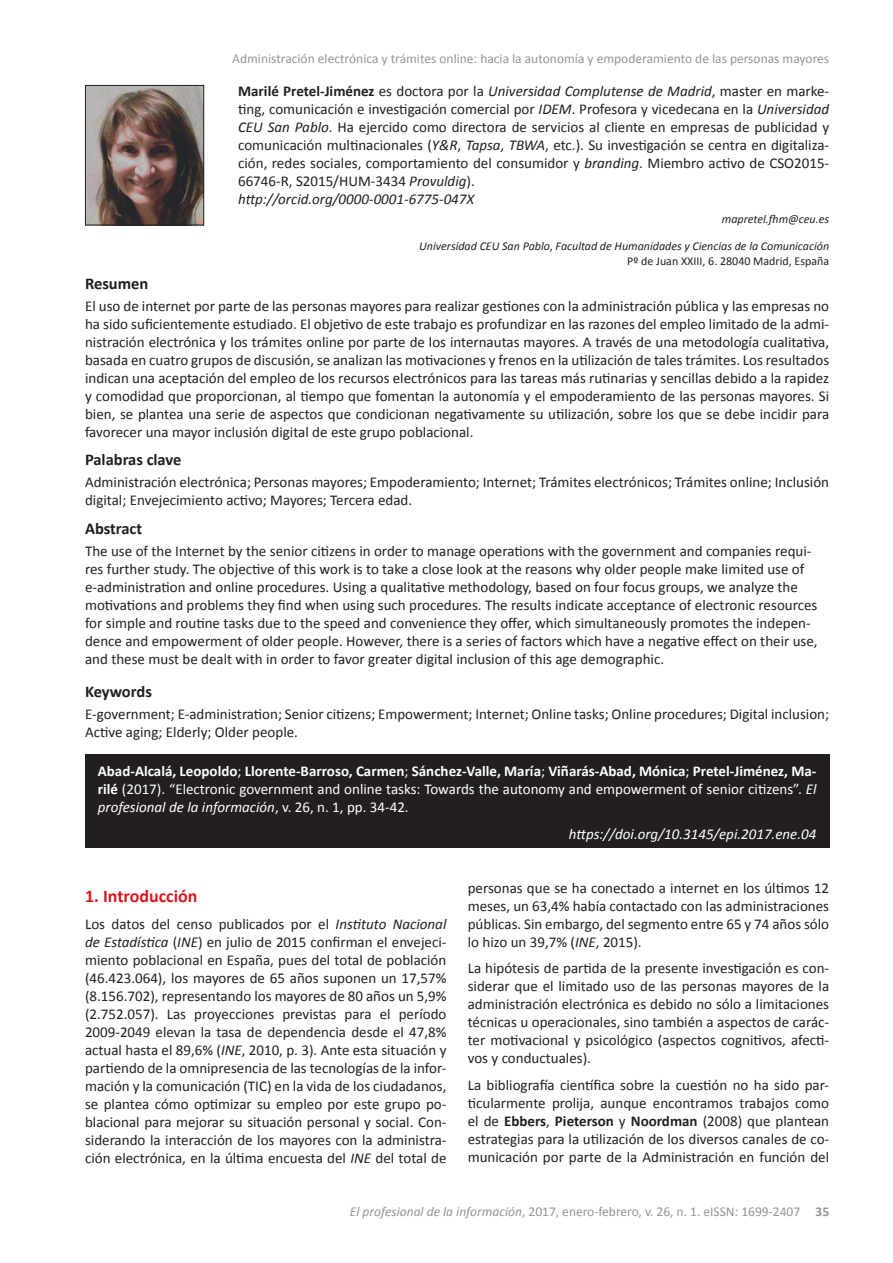
<style>
.page{position:relative;width:893px;height:1263px;background:#fff}
.page>*{position:absolute;margin:0;border:0;box-sizing:border-box;transform-origin:0 0}
.t1{font:700 18px "Calibri";color:#d7171f}
.t2{font:700 16.5px "Calibri";color:#231f20}
.t3{font:15px/18px "Calibri";color:#231f20;text-align:justify}
.t4{font:15px/18px "Calibri";color:#fff;text-align:justify}
.t5{font:italic 15px "Calibri";color:#fff}
.t6{font:13.5px "Calibri";color:#939598}
.t7{font:italic 12px/14.4px "Calibri";color:#231f20;text-align:right}
.s1{font-weight:700}
.s2{font-style:italic}
.s3{font-style:normal}
</style>
<div class="page">
<div style="left:85px;top:754px;width:744px;height:94px;background:#231f20"></div>
<img style="left:87px;top:87px;width:115px;height:136px">
<div style="left:85px;top:85px;width:119px;height:140px;border:1px solid #231f20"></div>
<p class="t6" style="left:232px;top:50px;width:598px">Administración electrónica y trámites online: hacia la autonomía y empoderamiento de las personas mayores</p>
<p class="t3" style="left:238px;top:82px;width:593px;text-align:left"><span class="s1">Marilé Pretel-Jiménez</span> es doctora por la <span class="s2">Universidad Complutense de Madrid</span>, master en marke&shy;ting, comunicación e investigación comercial por <span class="s2">IDEM</span>. Profesora y vicedecana en la <span class="s2">Universidad CEU San Pablo</span>. Ha ejercido como directora de servicios al cliente en empresas de publicidad y comunicación multinacionales (<span class="s2">Y&amp;R</span>, <span class="s2">Tapsa</span>, <span class="s2">TBWA</span>, etc.). Su investigación se centra en digitaliza&shy;ción, redes sociales, comportamiento del consumidor y <span class="s2">branding</span>. Miembro activo de CSO2015- 66746-R, S2015/HUM-3434 <span class="s2">Provuldig</span>).<br><span class="s2">http://orcid.org/0000-0001-6775-047X</span></p>
<p class="t7" style="left:722px;top:211px;width:109px">mapretel.fhm@ceu.es</p>
<p class="t7" style="left:419px;top:238px;width:411px">Universidad CEU San Pablo<span class="s3">,</span> Facultad de Humanidades y Ciencias de la Comunicación<br><span class="s3">Pº de Juan XXIII, 6. 28040 Madrid, España</span></p>
<p class="t2" style="left:85px;top:273px;width:65px">Resumen</p>
<p class="t3" style="left:85px;top:297px;width:746px">El uso de internet por parte de las personas mayores para realizar gestiones con la administración pública y las empresas no ha sido suficientemente estudiado. El objetivo de este trabajo es profundizar en las razones del empleo limitado de la admi&shy;nistración electrónica y los trámites online por parte de los internautas mayores. A través de una metodología cualitativa, basada en cuatro grupos de discusión, se analizan las motivaciones y frenos en la utilización de tales trámites. Los resultados indican una aceptación del empleo de los recursos electrónicos para las tareas más rutinarias y sencillas debido a la rapidez y comodidad que proporcionan, al tiempo que fomentan la autonomía y el empoderamiento de las personas mayores. Si bien, se plantea una serie de aspectos que condicionan negativamente su utilización, sobre los que se debe incidir para favorecer una mayor inclusión digital de este grupo poblacional.</p>
<p class="t2" style="left:85px;top:449px;width:98px">Palabras clave</p>
<p class="t3" style="left:85px;top:473px;width:746px">Administración electrónica; Personas mayores; Empoderamiento; Internet; Trámites electrónicos; Trámites online; Inclusión digital; Envejecimiento activo; Mayores; Tercera edad.</p>
<p class="t2" style="left:85px;top:518px;width:59px">Abstract</p>
<p class="t3" style="left:85px;top:542px;width:734px;text-align:left">The use of the Internet by the senior citizens in order to manage operations with the government and companies requi&shy;res further study. The objective of this work is to take a close look at the reasons why older people make limited use of e-administration and online procedures. Using a qualitative methodology, based on four focus groups, we analyze the motivations and problems they find when using such procedures. The results indicate acceptance of electronic resources for simple and routine tasks due to the speed and convenience they offer, which simultaneously promotes the indepen&shy;dence and empowerment of older people. However, there is a series of factors which have a negative effect on their use, and these must be dealt with in order to favor greater digital inclusion of this age demographic.</p>
<p class="t2" style="left:85px;top:680px;width:68px">Keywords</p>
<p class="t3" style="left:85px;top:705px;width:746px">E-government; E-administration; Senior citizens; Empowerment; Internet; Online tasks; Online procedures; Digital inclusion;<br>Active aging; Elderly; Older people.</p>
<p class="t4" style="left:98px;top:762px;width:720px"><span class="s1">Abad-Alcalá, Leopoldo</span>; <span class="s1">Llorente-Barroso, Carmen</span>; <span class="s1">Sánchez-Valle, María</span>; <span class="s1">Viñarás-Abad, Mónica</span>; <span class="s1">Pretel-Jiménez, Ma&shy;rilé</span> (2017). “Electronic government and online tasks: Towards the autonomy and empowerment of senior citizens”. <span class="s2">El profesional de la información</span>, v. 26, n. 1, pp. 34-42.</p>
<p class="t5" style="left:569px;top:823px;width:249px">https://doi.org/10.3145/epi.2017.ene.04</p>
<p class="t1" style="left:85px;top:885px;width:114px">1. Introducción</p>
<p class="t3" style="left:85px;top:915px;width:363px">Los datos del censo publicados por el <span class="s2">Instituto Nacional de Estadística</span> (<span class="s2">INE</span>) en julio de 2015 confirman el envejeci&shy;miento poblacional en España, pues del total de población (46.423.064), los mayores de 65 años suponen un 17,57% (8.156.702), representando los mayores de 80 años un 5,9% (2.752.057). Las proyecciones previstas para el período 2009-2049 elevan la tasa de dependencia desde el 47,8% actual hasta el 89,6% (<span class="s2">INE</span>, 2010, p. 3). Ante esta situación y partiendo de la omnipresencia de las tecnologías de la infor&shy;mación y la comunicación (TIC) en la vida de los ciudadanos, se plantea cómo optimizar su empleo por este grupo po&shy;blacional para mejorar su situación personal y social. Con&shy;siderando la interacción de los mayores con la administra&shy;ción electrónica, en la última encuesta del <span class="s2">INE</span> del total de</p>
<p class="t3" style="left:468px;top:879px;width:363px">personas que se ha conectado a internet en los últimos 12 meses, un 63,4% había contactado con las administraciones públicas. Sin embargo, del segmento entre 65 y 74 años sólo lo hizo un 39,7% (<span class="s2">INE</span>, 2015).</p>
<p class="t3" style="left:468px;top:959px;width:363px">La hipótesis de partida de la presente investigación es con&shy;siderar que el limitado uso de las personas mayores de la administración electrónica es debido no sólo a limitaciones técnicas u operacionales, sino también a aspectos de carác&shy;ter motivacional y psicológico (aspectos cognitivos, afecti&shy;vos y conductuales).</p>
<p class="t3" style="left:468px;top:1076px;width:363px">La bibliografía científica sobre la cuestión no ha sido par&shy;ticularmente prolija, aunque encontramos trabajos como el de <span class="s1">Ebbers</span>, <span class="s1">Pieterson</span> y <span class="s1">Noordman</span> (2008) que plantean estrategias para la utilización de los diversos canales de co&shy;municación por parte de la Administración en función del</p>
<p class="t6" style="left:350px;top:1203px;width:481px"><span class="s2">El profesional de la información</span>, 2017, enero-febrero, v. 26, n. 1. eISSN: 1699-2407 <span class="s1">35</span></p>
</div>
